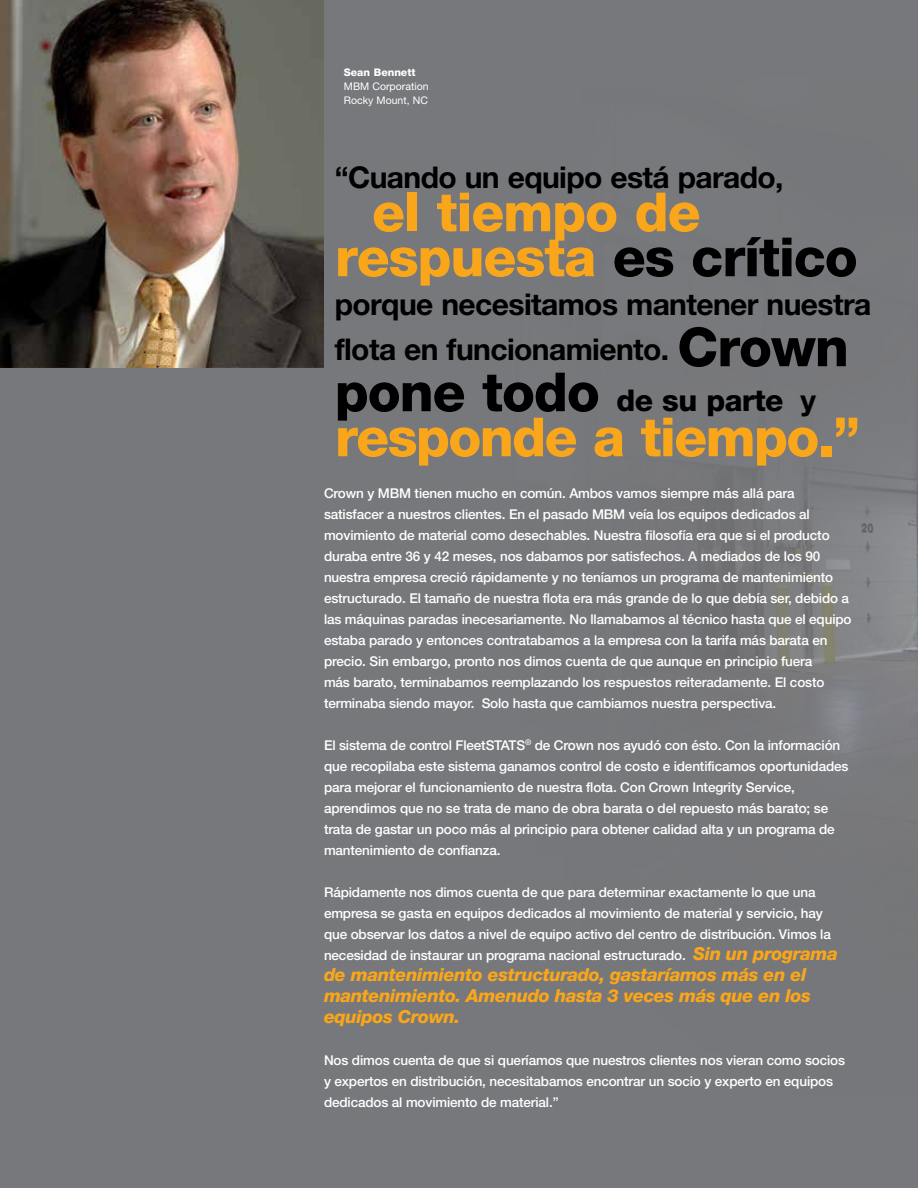
<style>
.page{position:relative;width:918px;height:1188px;background:#77787b}
.page>*{position:absolute;margin:0;border:0;box-sizing:border-box;transform-origin:0 0}
.t1{font:800 54px/45px "Helvetica Neue LT Std";letter-spacing:-.02em;color:#faa61a}
.t2{font:700 30px/45px "Helvetica Neue LT Std";letter-spacing:-.02em;color:#000}
.t3{font:800 30px "Helvetica Neue LT Std";letter-spacing:-.02em;color:#000}
.t4{font:italic 800 18px/21px "Helvetica Neue LT Std";letter-spacing:-.02em;color:#faa61a}
.t5{font:500 13.5px/21px "Helvetica Neue LT Std";letter-spacing:-.01em;color:#fff}
.t6{font:10.5px/13.5px "Helvetica Neue LT Std";color:#fff}
.t7{font:800 10.5px "Helvetica Neue LT Std";color:#fff}
.s1{color:#000}
.s2{font-weight:800;font-size:54px}
.s3{font-size:54px}
.s4{font-weight:700}
.s5{font-weight:800;font-style:italic;font-size:18px;color:#faa61a}
</style>
<div class="page">
<img style="left:721px;top:481px;width:197px;height:273px">
<img style="left:0;top:0;width:324px;height:368px">
<p class="t7" style="left:344px;top:67px;width:73px">Sean Bennett</p>
<p class="t6" style="left:344px;top:79px;width:86px">MBM Corporation<br>Rocky Mount, NC</p>
<h2 class="t2" style="left:335px;top:154px;width:450px">“Cuando un equipo está parado,</h2>
<h1 class="t1" style="left:335px;top:189px;width:525px;text-indent:37px">el tiempo de respuesta <span class="s1">es crítico</span></h1>
<h2 class="t2" style="left:335px;top:281px;width:538px">porque necesitamos mantener nuestra flota en funcionamiento. <span class="s2">Crown</span></h2>
<h2 class="t3" style="left:335px;top:383px;width:483px"><span class="s3">pone todo</span> de su parte <span class="s4">y</span></h2>
<h1 class="t1" style="left:335px;top:414px;width:527px">responde a tiempo.”</h1>
<p class="t5" style="left:324px;top:482px;width:529px">Crown y MBM tienen mucho en común. Ambos vamos siempre más allá para satisfacer a nuestros clientes. En el pasado MBM veía los equipos dedicados al movimiento de material como desechables. Nuestra filosofía era que si el producto duraba entre 36 y 42 meses, nos dabamos por satisfechos. A mediados de los 90 nuestra empresa creció rápidamente y no teníamos un programa de mantenimiento estructurado. El tamaño de nuestra flota era más grande de lo que debía ser, debido a las máquinas paradas inecesariamente. No llamabamos al técnico hasta que el equipo estaba parado y entonces contratabamos a la empresa con la tarifa más barata en precio. Sin embargo, pronto nos dimos cuenta de que aunque en principio fuera<br>más barato, terminabamos reemplazando los respuestos reiteradamente. El costo terminaba siendo mayor. Solo hasta que cambiamos nuestra perspectiva.</p>
<p class="t5" style="left:324px;top:734px;width:526px">El sistema de control FleetSTATS<sup>®</sup> de Crown nos ayudó con ésto. Con la información que recopilaba este sistema ganamos control de costo e identificamos oportunidades para mejorar el funcionamiento de nuestra flota. Con Crown Integrity Service, aprendimos que no se trata de mano de obra barata o del repuesto más barato; se trata de gastar un poco más al principio para obtener calidad alta y un programa de mantenimiento de confianza.</p>
<p class="t5" style="left:324px;top:881px;width:515px">Rápidamente nos dimos cuenta de que para determinar exactamente lo que una empresa se gasta en equipos dedicados al movimiento de material y servicio, hay que observar los datos a nivel de equipo activo del centro de distribución. Vimos la necesidad de instaurar un programa nacional estructurado. <span class="s5">Sin un programa</span></p>
<h3 class="t4" style="left:324px;top:964px;width:488px">de mantenimiento estructurado, gastaríamos más en el mantenimiento. Amenudo hasta 3 veces más que en los equipos Crown.</h3>
<p class="t5" style="left:324px;top:1049px;width:523px">Nos dimos cuenta de que si queríamos que nuestros clientes nos vieran como socios y expertos en distribución, necesitabamos encontrar un socio y experto en equipos dedicados al movimiento de material.”</p>
</div>
